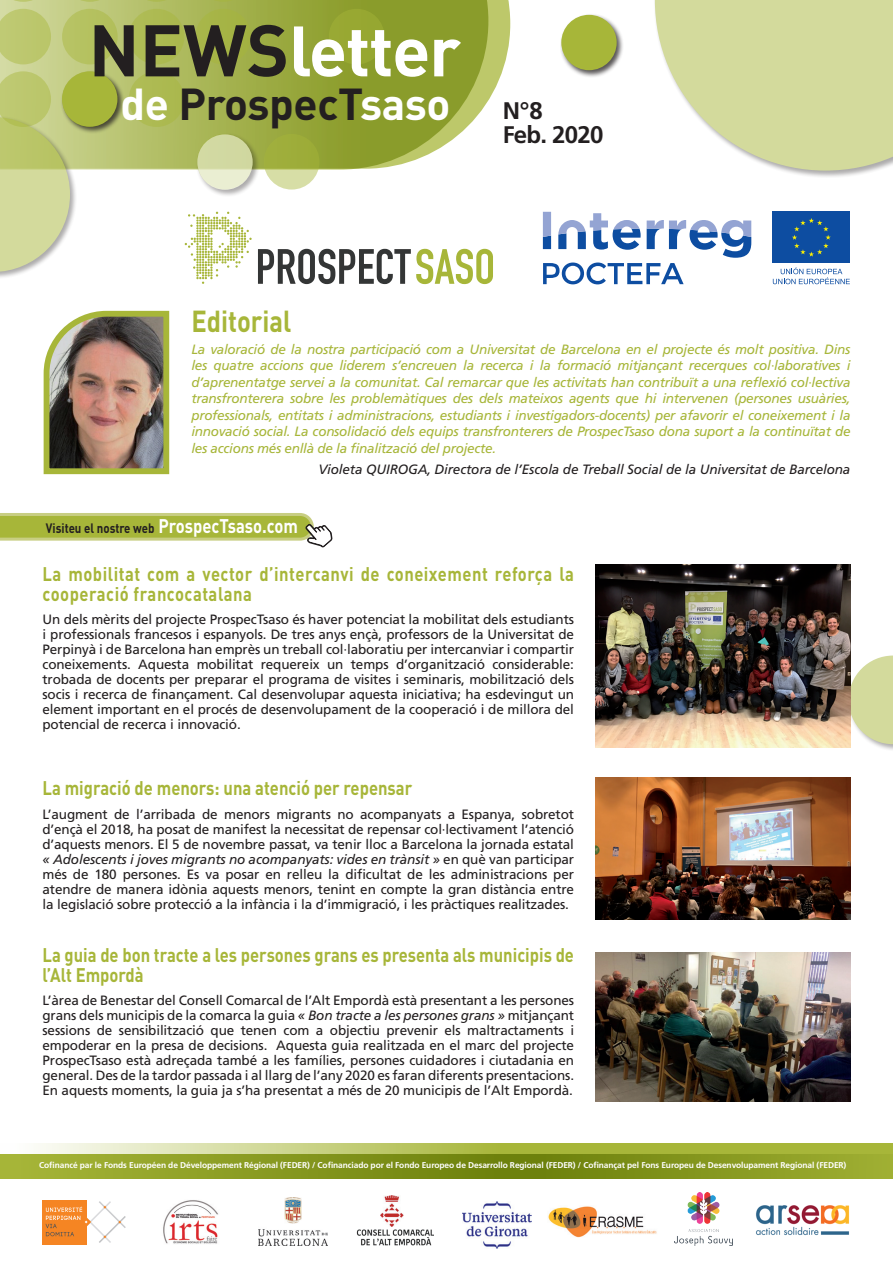
<style>
.page{position:relative;width:893px;height:1263px;background:#fff}
.page>*{position:absolute;margin:0;border:0;box-sizing:border-box;transform-origin:0 0}
.t1{font:700 70.05px "DIN";letter-spacing:-.02em;color:#fff}
.t2{font:700 44.1px "DIN";letter-spacing:-.01em;color:#231f20}
.t3{font:700 30px "DIN";color:#a7b639;scale:.85 1}
.t4{font:700 24px/24px "Frutiger";letter-spacing:-.03em;color:#231f20}
.t5{font:700 19.5px/19.5px "DIN";color:#a7b639;scale:.85 1}
.t6{font:700 19.5px/19.5px "DIN";letter-spacing:.03em;color:#a7b639;scale:.85 1}
.t7{font:13.5px/15px "Frutiger";letter-spacing:-.01em;color:#231f20;text-align:justify}
.t8{font:italic 13.5px/16.5px "Frutiger";letter-spacing:-.02em;color:#a7b639;text-align:justify}
.t9{font:italic 13.5px "Frutiger";letter-spacing:-.01em;color:#231f20}
.t10{font:700 13.5px "DIN";color:#231f20;scale:.85 1}
.t11{font:700 8.4px "Frutiger";letter-spacing:-.01em;color:#fff}
.s1{font-size:71.85px;color:#231f20}
.s2{color:#fff}
.s3{font-size:19.5px;color:#fff}
.s4{font-style:italic}
</style>
<div class="page">
<svg style="left:488px;top:0;width:22px;height:101px;fill:#bdc86a"></svg>
<svg style="left:0;top:0;width:488px;height:170px;background:#a2b04f"></svg>
<div style="left:560px;top:13px;width:64px;height:65px;background:#231f20;opacity:.75"></div>
<div style="left:561px;top:15px;width:56px;height:55px;background:#a7b639;border-radius:50%"></div>
<svg style="left:0;top:1144px;width:893px;height:35px;background:#97a737"></svg>
<svg style="left:0;top:0;width:51px;height:2px"></svg>
<svg style="left:62px;top:0;width:56px;height:2px"></svg>
<svg style="left:129px;top:0;width:55px;height:2px"></svg>
<svg style="left:195px;top:0;width:56px;height:2px"></svg>
<div style="left:329px;top:9px;width:55px;height:55px;background:#98a832;border-radius:50%"></div>
<svg style="left:264px;top:134px;width:55px;height:56px;background:#b1bd5f"></svg>
<svg style="left:0;top:9px;width:51px;height:55px;background:#bfc975"></svg>
<div style="left:62px;top:9px;width:56px;height:55px;background:#b5c15f;border-radius:50%"></div>
<div style="left:129px;top:9px;width:55px;height:55px;background:#adba52;border-radius:50%"></div>
<div style="left:195px;top:9px;width:56px;height:55px;background:#a5b446;border-radius:50%"></div>
<div style="left:129px;top:71px;width:55px;height:56px;background:#adba52;border-radius:50%"></div>
<div style="left:60px;top:70px;width:65px;height:65px;background:#231f20;opacity:.75"></div>
<div style="left:62px;top:71px;width:55px;height:56px;background:#a7b639;border-radius:50%"></div>
<div style="left:196px;top:133px;width:64px;height:64px;background:#231f20;opacity:.75"></div>
<svg style="left:197px;top:134px;width:56px;height:56px;background:#d8deaf"></svg>
<div style="left:653px;top:0;width:240px;height:178px;background:#231f20;opacity:.75"></div>
<svg style="left:655px;top:0;width:238px;height:171px;background:#d9deab"></svg>
<div style="left:847px;top:654px;width:46px;height:98px;background:#231f20;opacity:.75"></div>
<svg style="left:850px;top:656px;width:43px;height:88px;background:#d8ddaa"></svg>
<img style="left:595px;top:777px;width:255px;height:143px">
<img style="left:595px;top:565px;width:255px;height:182px">
<div style="left:0;top:115px;width:77px;height:164px;background:#231f20;opacity:.75"></div>
<svg style="left:0;top:71px;width:70px;height:201px;background:#cad28e"></svg>
<img style="left:595px;top:953px;width:255px;height:149px">
<img style="left:43px;top:310px;width:127px;height:165px">
<svg style="left:543px;top:212px;width:208px;height:72px"></svg>
<div style="left:771px;top:210px;width:80px;height:54px;background:#0d4da1"></div>
<svg style="left:792px;top:218px;width:39px;height:39px"></svg>
<svg style="left:773px;top:267px;width:77px;height:17px"></svg>
<svg style="left:185px;top:212px;width:67px;height:72px"></svg>
<svg style="left:258px;top:249px;width:235px;height:35px"></svg>
<div style="left:43px;top:1200px;width:44px;height:45px;background:#f58523"></div>
<svg style="left:46px;top:1201px;width:80px;height:42px"></svg>
<img style="left:163px;top:1200px;width:56px;height:44px">
<img style="left:674px;top:1192px;width:59px;height:53px">
<img style="left:756px;top:1205px;width:94px;height:31px">
<img style="left:548px;top:1206px;width:109px;height:32px">
<img style="left:259px;top:1197px;width:68px;height:48px">
<img style="left:462px;top:1201px;width:70px;height:47px">
<img style="left:356px;top:1229px;width:78px;height:7px">
<img style="left:361px;top:1237px;width:71px;height:9px">
<img style="left:381px;top:1195px;width:23px;height:31px">
<svg style="left:0;top:513px;width:333px;height:35px"></svg>
<h1 class="t1" style="left:89px;top:5px;width:374px"><span class="s1">NEWS</span>letter</h1>
<h2 class="t2" style="left:121px;top:75px;width:331px"><span class="s2">de</span> ProspecT<span class="s2">saso</span></h2>
<h3 class="t4" style="left:502px;top:99px;width:102px">N°8<br>Feb. 2020</h3>
<h3 class="t3" style="left:191px;top:302px;width:119px">Editorial</h3>
<p class="t8" style="left:191px;top:341px;width:661px">La valoració de la nostra participació com a Universitat de Barcelona en el projecte és molt positiva. Dins les quatre accions que liderem s’encreuen la recerca i la formació mitjançant recerques col·laboratives i d’aprenentatge servei a la comunitat. Cal remarcar que les activitats han contribuït a una reflexió col·lectiva transfronterera sobre les problemàtiques des dels mateixos agents que hi intervenen (persones usuàries, professionals, entitats i administracions, estudiants i investigadors-docents) per afavorir el coneixement i la innovació social. La consolidació dels equips transfronterers de ProspecTsaso dona suport a la continuïtat de les accions més enllà de la finalització del projecte.</p>
<p class="t9" style="left:319px;top:461px;width:533px">Violeta QUIROGA, Directora de l’Escola de Treball Social de la Universitat de Barcelona</p>
<p class="t10" style="left:46px;top:519px;width:298px">Visiteu el nostre web <span class="s3">ProspecTsaso.com</span></p>
<h3 class="t6" style="left:43px;top:563px;width:627px">La mobilitat com a vector d’intercanvi de coneixement reforça la cooperació francocatalana</h3>
<p class="t7" style="left:43px;top:612px;width:533px">Un dels mèrits del projecte ProspecTsaso és haver potenciat la mobilitat dels estudiants i professionals francesos i espanyols. De tres anys ençà, professors de la Universitat de Perpinyà i de Barcelona han emprès un treball col·laboratiu per intercanviar i compartir coneixements. Aquesta mobilitat requereix un temps d’organització considerable: trobada de docents per preparar el programa de visites i seminaris, mobilització dels socis i recerca de finançament. Cal desenvolupar aquesta iniciativa; ha esdevingut un element important en el procés de desenvolupament de la cooperació i de millora del potencial de recerca i innovació.</p>
<h3 class="t5" style="left:43px;top:778px;width:436px">La migració de menors: una atenció per repensar</h3>
<p class="t7" style="left:43px;top:806px;width:533px">L’augment de l’arribada de menors migrants no acompanyats a Espanya, sobretot d’ençà el 2018, ha posat de manifest la necessitat de repensar col·lectivament l’atenció d’aquests menors. El 5 de novembre passat, va tenir lloc a Barcelona la jornada estatal <span class="s4">« Adolescents i joves migrants no acompanyats: vides en trànsit »</span> en què van participar més de 180 persones. Es va posar en relleu la dificultat de les administracions per atendre de manera idònia aquests menors, tenint en compte la gran distància entre la legislació sobre protecció a la infància i la d’immigració, i les pràctiques realitzades.</p>
<h3 class="t5" style="left:43px;top:945px;width:627px">La guia de bon tracte a les persones grans es presenta als municipis de l’Alt Empordà</h3>
<p class="t7" style="left:43px;top:993px;width:533px">L’àrea de Benestar del Consell Comarcal de l’Alt Empordà està presentant a les persones grans dels municipis de la comarca la guia <span class="s4">« Bon tracte a les persones grans »</span> mitjançant sessions de sensibilització que tenen com a objectiu prevenir els maltractaments i empoderar en la presa de decisions. Aquesta guia realitzada en el marc del projecte ProspecTsaso està adreçada també a les famílies, persones cuidadores i ciutadania en general. Des de la tardor passada i al llarg de l’any 2020 es faran diferents presentacions.<br>En aquests moments, la guia ja s’ha presentat a més de 20 municipis de l’Alt Empordà.</p>
<p class="t11" style="left:39px;top:1160px;width:809px">Cofinancé par le Fonds Européen de Développement Régional (FEDER) / Cofinanciado por el Fondo Europeo de Desarrollo Regional (FEDER) / Cofinançat pel Fons Europeu de Desenvolupament Regional (FEDER)</p>
</div>
